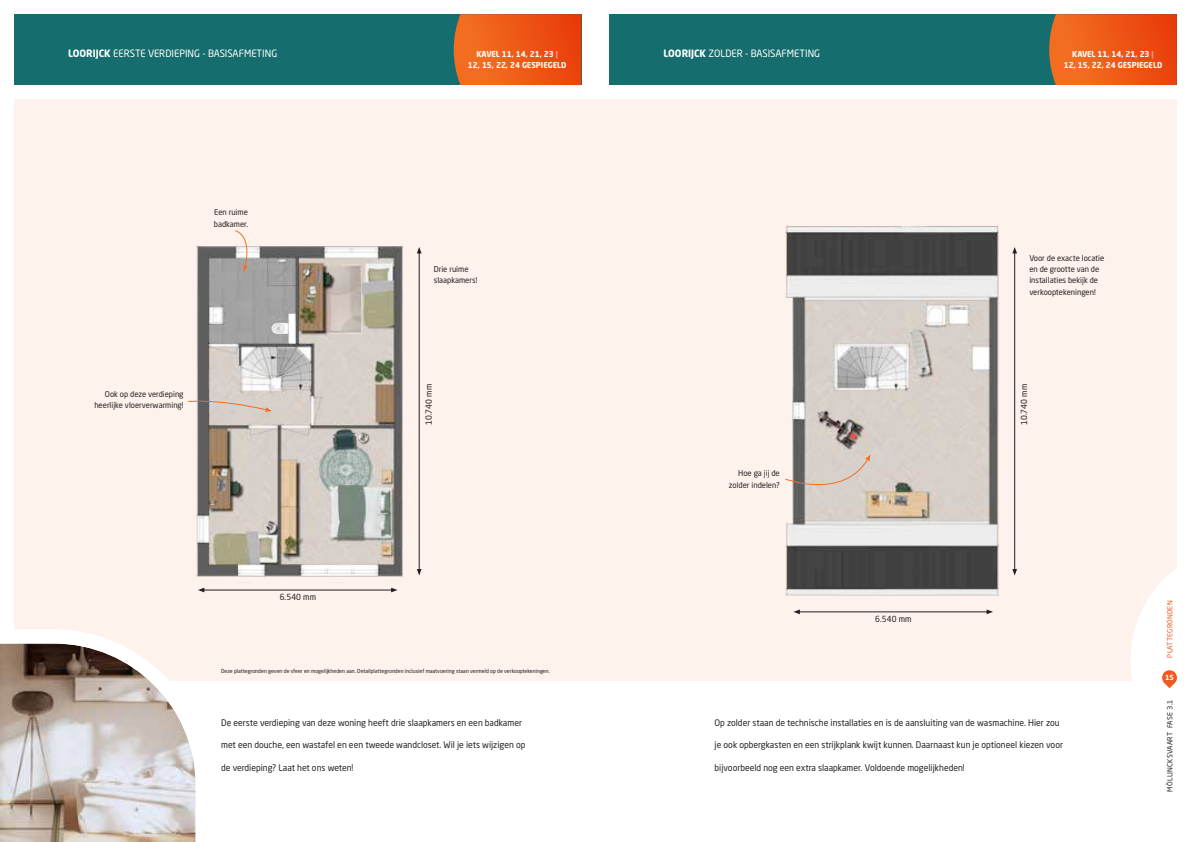
<style>
.page{position:relative;width:1191px;height:842px;background:#fff}
.page>*{position:absolute;margin:0;border:0;box-sizing:border-box;transform-origin:0 0}
.t1{font:10px "Neo Sans Std";color:#fff;scale:.96 1}
.t2{font:9px "Neo Sans Std";color:#231f20;scale:.96 1}
.t3{font:8.3px "Neo Sans Std";letter-spacing:.01em;color:#231f20;scale:.96 1}
.t4{font:8px/11.3px "Neo Sans Std";color:#231f20;scale:.96 1}
.t5{font:700 8px/11.3px "Neo Sans Std";color:#fff;text-align:center;scale:.96 1}
.t6{font:7px "Neo Sans Std";letter-spacing:.03em;color:#231f20}
.t7{font:7px "Neo Sans Std";letter-spacing:.03em;color:#f15921}
.t8{font:700 7px "Neo Sans Std";color:#fff}
.t9{font:5.5px "Neo Sans Std";color:#231f20;scale:.96 1}
.s1{font-weight:700}
.s2{color:#f59d80}
</style>
<div class="page">
<div style="left:14px;top:14px;width:567px;height:71px;background:#156d6d"></div>
<svg style="left:454px;top:14px;width:127px;height:71px;background:#ea5918"></svg>
<div style="left:14px;top:99px;width:1162px;height:581px;background:#fdf2ec"></div>
<div style="left:609px;top:14px;width:567px;height:71px;background:#156d6d"></div>
<svg style="left:1049px;top:14px;width:127px;height:71px;background:#e95918"></svg>
<svg style="left:1129px;top:543px;width:48px;height:146px"></svg>
<svg style="left:0;top:629px;width:217px;height:213px"></svg>
<hr style="left:419px;top:252px;width:1px;height:319px;background:#231f20">
<svg style="left:417px;top:569px;width:4px;height:6px"></svg>
<svg style="left:417px;top:247px;width:4px;height:6px"></svg>
<hr style="left:1014px;top:252px;width:1px;height:319px;background:#231f20">
<svg style="left:1012px;top:569px;width:5px;height:6px"></svg>
<svg style="left:1012px;top:247px;width:5px;height:6px"></svg>
<img style="left:196px;top:245px;width:208px;height:332px">
<img style="left:785px;top:225px;width:214px;height:371px">
<svg style="left:235px;top:230px;width:17px;height:42px"></svg>
<svg style="left:785px;top:454px;width:85px;height:46px;background:#cbc0b9"></svg>
<hr style="left:203px;top:590px;width:190px;height:1px;background:#231f20">
<svg style="left:391px;top:588px;width:6px;height:4px"></svg>
<svg style="left:198px;top:588px;width:6px;height:4px"></svg>
<hr style="left:798px;top:612px;width:190px;height:1px;background:#231f20">
<svg style="left:986px;top:609px;width:7px;height:5px"></svg>
<svg style="left:793px;top:609px;width:7px;height:5px"></svg>
<svg style="left:188px;top:399px;width:84px;height:13px"></svg>
<p class="t1" style="left:68px;top:47px;width:219px"><span class="s1">LOORIJCK</span> EERSTE VERDIEPING - BASISAFMETING</p>
<p class="t1" style="left:663px;top:47px;width:165px"><span class="s1">LOORIJCK</span> ZOLDER - BASISAFMETING</p>
<p class="t5" style="left:468px;top:48px;width:104px">KAVEL 11, 14, 21, 23 <span class="s2">|<br></span>12, 15, 22, 24 GESPIEGELD</p>
<p class="t5" style="left:1063px;top:48px;width:104px">KAVEL 11, 14, 21, 23 <span class="s2">|<br></span>12, 15, 22, 24 GESPIEGELD</p>
<p class="t4" style="left:214px;top:207px;width:37px">Een ruime badkamer.</p>
<p class="t4" style="left:94px;top:388px;width:94px;text-align:right">Ook op deze verdieping heerlijke vloerverwarming!</p>
<p class="t4" style="left:434px;top:263px;width:47px">Drie ruime slaapkamers!</p>
<p class="t4" style="left:1029px;top:252px;width:79px">Voor de exacte locatie en de grootte van de installaties bekijk de verkooptekeningen!</p>
<p class="t3" style="left:423px;top:425px;width:45px;rotate:-90deg">10.740 mm</p>
<p class="t3" style="left:1019px;top:425px;width:45px;rotate:-90deg">10.740 mm</p>
<p class="t4" style="left:729px;top:468px;width:54px;text-align:right">Hoe ga jij de zolder indelen?</p>
<p class="t3" style="left:280px;top:592px;width:39px">6.540 mm</p>
<p class="t9" style="left:221px;top:667px;width:344px">Deze plattegronden geven de sfeer en mogelijkheden aan. Detailplattegronden inclusief maatvoering staan vermeld op de verkooptekeningen.</p>
<p class="t2" style="left:221px;top:717px;width:315px">De eerste verdieping van deze woning heeft drie slaapkamers en een badkamer</p>
<p class="t2" style="left:221px;top:740px;width:318px">met een douche, een wastafel en een tweede wandcloset. Wil je iets wijzigen op</p>
<p class="t2" style="left:221px;top:762px;width:139px">de verdieping? Laat het ons weten!</p>
<p class="t3" style="left:875px;top:614px;width:39px">6.540 mm</p>
<p class="t2" style="left:714px;top:717px;width:361px">Op zolder staan de technische installaties en is de aansluiting van de wasmachine. Hier zou</p>
<p class="t2" style="left:714px;top:740px;width:364px">je ook opbergkasten en een strijkplank kwijt kunnen. Daarnaast kun je optioneel kiezen voor</p>
<p class="t2" style="left:714px;top:762px;width:262px">bijvoorbeeld nog een extra slaapkamer. Voldoende mogelijkheden!</p>
<p class="t7" style="left:1165px;top:658px;width:59px;rotate:-90deg">PLATTEGRONDEN</p>
<p class="t8" style="left:1165px;top:673px;width:11px">15</p>
<p class="t6" style="left:1165px;top:791px;width:94px;rotate:-90deg">MÖLLINCKSVAART FASE 3.1</p>
</div>
